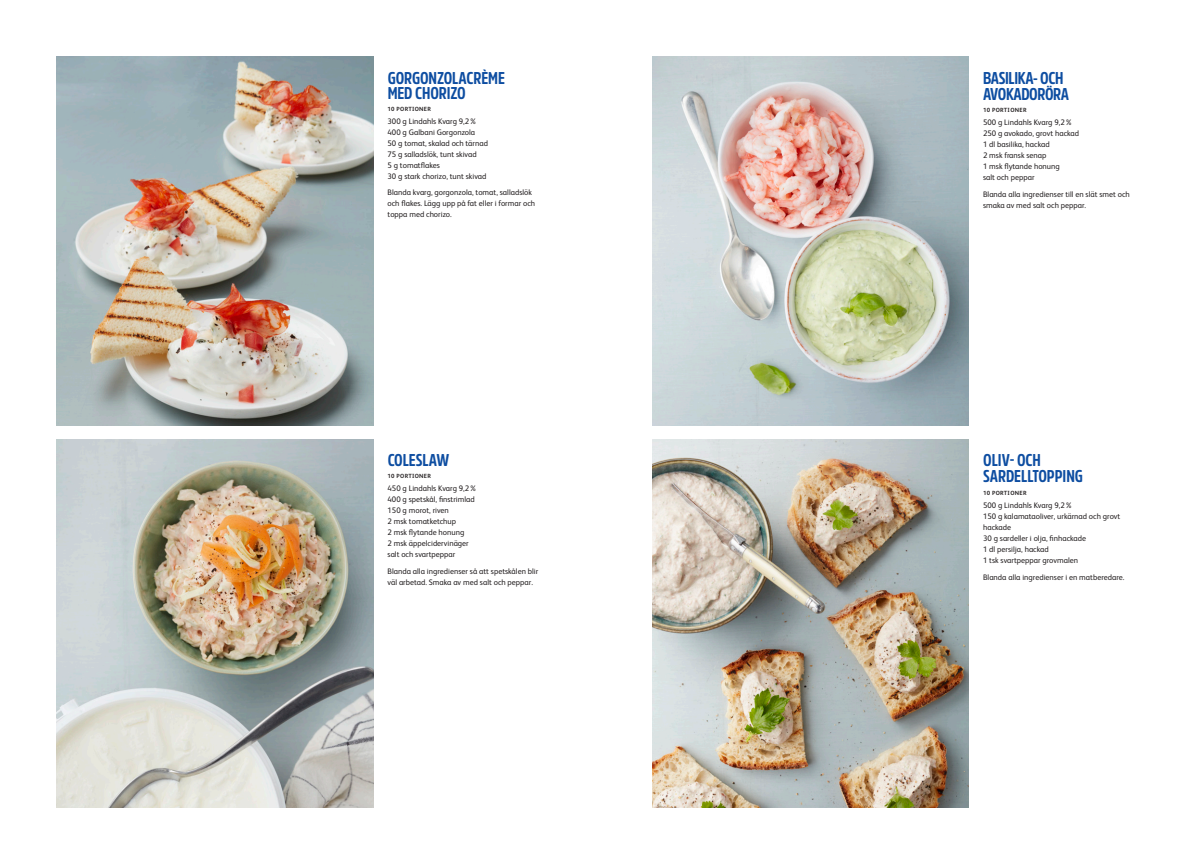
<style>
.page{position:relative;width:1191px;height:842px;background:#fff}
.page>*{position:absolute;margin:0;border:0;box-sizing:border-box;transform-origin:0 0}
.t1{font:700 17px/15px "Amsi Pro Cond";letter-spacing:-.005em;color:#0d4da1}
.t2{font:700 17px/16px "Amsi Pro Cond";letter-spacing:-.025em;color:#0d4da1}
.Brödtext{font:8px/11px "FS Albert";color:#231f20}
.Brödtext-2{font:700 6px "FS Albert";letter-spacing:.05em;color:#231f20}
</style>
<div class="page">
<img style="left:652px;top:57px;width:317px;height:368px">
<img style="left:57px;top:57px;width:316px;height:368px">
<img style="left:652px;top:439px;width:317px;height:369px">
<img style="left:57px;top:439px;width:316px;height:369px">
<p class="t1" style="left:388px;top:70px;width:119px">GORGONZOLACRÈME<br>MED CHORIZO</p>
<p class="Brödtext-2" style="left:387px;top:105px;width:45px">10 PORTIONER</p>
<p class="Brödtext" style="left:387px;top:115px;width:91px">300 g Lindahls Kvarg 9,2%</p>
<p class="Brödtext" style="left:387px;top:126px;width:89px">400 g Galbani Gorgonzola</p>
<p class="Brödtext" style="left:387px;top:137px;width:102px">50 g tomat, skalad och tärnad<br>75 g salladslök, tunt skivad</p>
<p class="Brödtext" style="left:387px;top:159px;width:54px">5 g tomatflakes</p>
<p class="Brödtext" style="left:387px;top:170px;width:100px">30 g stark chorizo, tunt skivad</p>
<p class="Brödtext" style="left:387px;top:187px;width:149px">Blanda kvarg, gorgonzola, tomat, salladslök och flakes. Lägg upp på fat eller i formar och toppa med chorizo.</p>
<p class="t1" style="left:388px;top:452px;width:63px">COLESLAW</p>
<p class="Brödtext-2" style="left:387px;top:473px;width:45px">10 PORTIONER</p>
<p class="Brödtext" style="left:387px;top:483px;width:91px">450 g Lindahls Kvarg 9,2%<br>400 g spetskål, finstrimlad</p>
<p class="Brödtext" style="left:387px;top:505px;width:63px">150 g morot, riven</p>
<p class="Brödtext" style="left:387px;top:516px;width:70px">2 msk tomatketchup</p>
<p class="Brödtext" style="left:387px;top:527px;width:78px">2 msk flytande honung</p>
<p class="Brödtext" style="left:387px;top:538px;width:83px">2 msk äppelcidervinäger</p>
<p class="Brödtext" style="left:387px;top:549px;width:69px">salt och svartpeppar</p>
<p class="Brödtext" style="left:387px;top:565px;width:152px">Blanda alla ingredienser så att spetskålen blir väl arbetad. Smaka av med salt och peppar.</p>
<p class="t2" style="left:983px;top:69px;width:87px">BASILIKA- OCH<br>AVOKADORÖRA</p>
<p class="Brödtext" style="left:983px;top:117px;width:91px">500 g Lindahls Kvarg 9,2%</p>
<p class="Brödtext" style="left:983px;top:128px;width:98px">250 g avokado, grovt hackad</p>
<p class="Brödtext" style="left:983px;top:139px;width:68px">1 dl basilika, hackad</p>
<p class="Brödtext" style="left:983px;top:150px;width:65px">2 msk fransk senap</p>
<p class="Brödtext" style="left:983px;top:161px;width:78px">1 msk flytande honung</p>
<p class="Brödtext" style="left:983px;top:172px;width:53px">salt och peppar</p>
<p class="Brödtext" style="left:983px;top:189px;width:148px">Blanda alla ingredienser till en slät smet och smaka av med salt och peppar.</p>
<p class="Brödtext-2" style="left:983px;top:107px;width:45px">10 PORTIONER</p>
<p class="t1" style="left:983px;top:452px;width:101px;line-height:16px">OLIV- OCH<br>SARDELLTOPPING</p>
<p class="Brödtext-2" style="left:983px;top:490px;width:45px">10 PORTIONER</p>
<p class="Brödtext" style="left:983px;top:500px;width:91px">500 g Lindahls Kvarg 9,2%</p>
<p class="Brödtext" style="left:983px;top:511px;width:139px">150 g kalamataoliver, urkärnad och grovt hackade</p>
<p class="Brödtext" style="left:983px;top:533px;width:105px">30 g sardeller i olja, finhackade</p>
<p class="Brödtext" style="left:983px;top:544px;width:67px">1 dl persilja, hackad</p>
<p class="Brödtext" style="left:983px;top:555px;width:97px">1 tsk svartpeppar grovmalen</p>
<p class="Brödtext" style="left:983px;top:571px;width:143px">Blanda alla ingredienser i en matberedare.</p>
</div>
